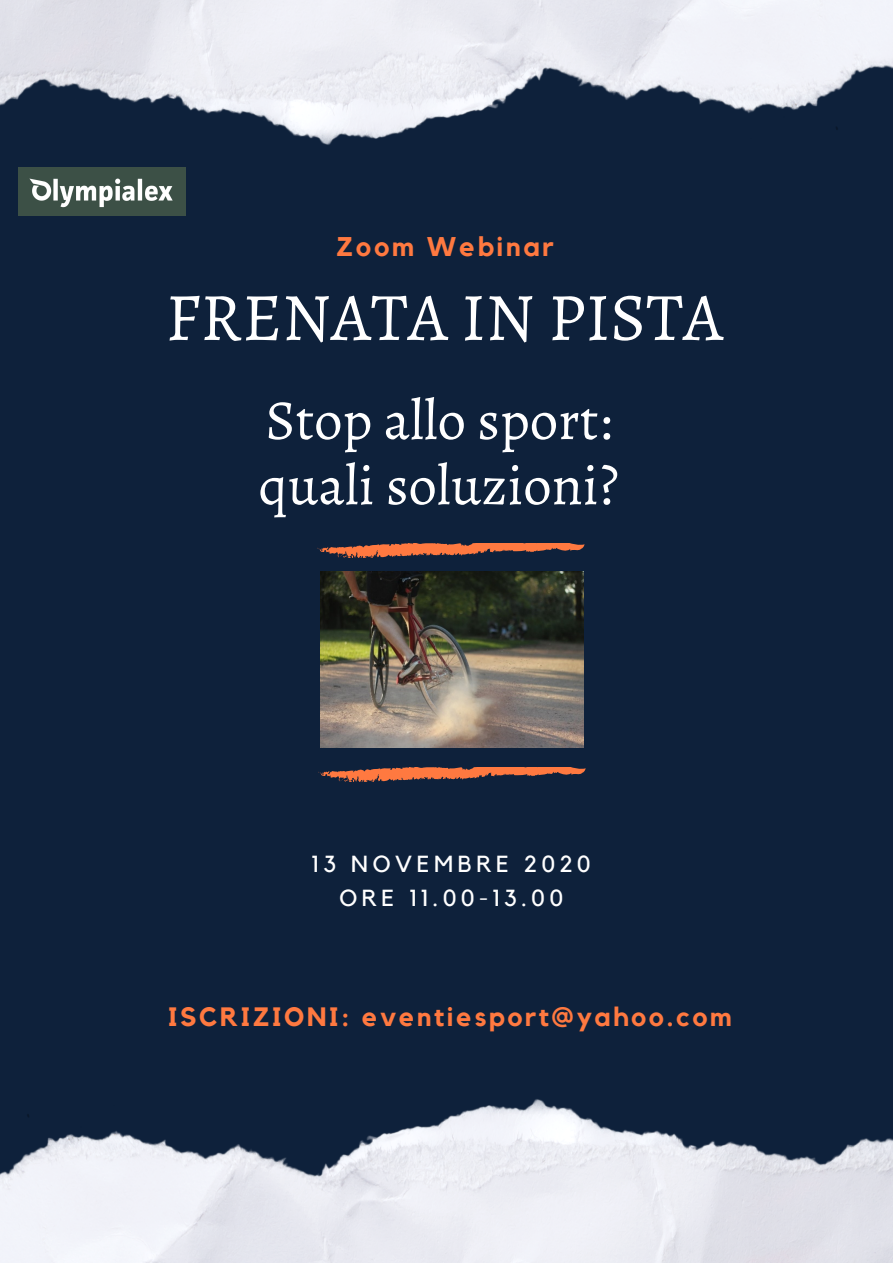
<style>
.page{position:relative;width:893px;height:1263px;background:#0e213b}
.page>*{position:absolute;margin:0;border:0;box-sizing:border-box;transform-origin:0 0}
.t1{font:68.03px "Alegreya";color:#fff}
.t2{font:56.62px/65.2px "Alegreya";color:#fff}
.t3{font:700 26.92px "Kollektif";letter-spacing:.1em;color:#ff7940}
.t4{font:700 26.47px "Kollektif";letter-spacing:.1em;color:#ff7940}
.t5{font:23.17px/33.8px "Kollektif";letter-spacing:.2em;color:#fff;text-align:center}
</style>
<div class="page">
<svg style="left:317px;top:543px;width:267px;height:14px"></svg>
<svg style="left:318px;top:767px;width:268px;height:14px"></svg>
<img style="left:0;top:1099px;width:893px;height:164px">
<img style="left:0;top:0;width:893px;height:145px">
<img style="left:320px;top:571px;width:263px;height:176px">
<img style="left:18px;top:168px;width:168px;height:47px">
<p class="t3" style="left:336px;top:234px;width:219px">Zoom Webinar</p>
<h1 class="t1" style="left:166px;top:271px;width:559px">FRENATA IN PISTA</h1>
<h2 class="t2" style="left:258px;top:387px;width:362px">Stop allo sport: quali soluzioni?</h2>
<p class="t5" style="left:312px;top:848px;width:280px">13 NOVEMBRE 2020<br>ORE 11.00-13.00</p>
<p class="t4" style="left:168px;top:1004px;width:565px">ISCRIZIONI: eventiesport@yahoo.com</p>
</div>
